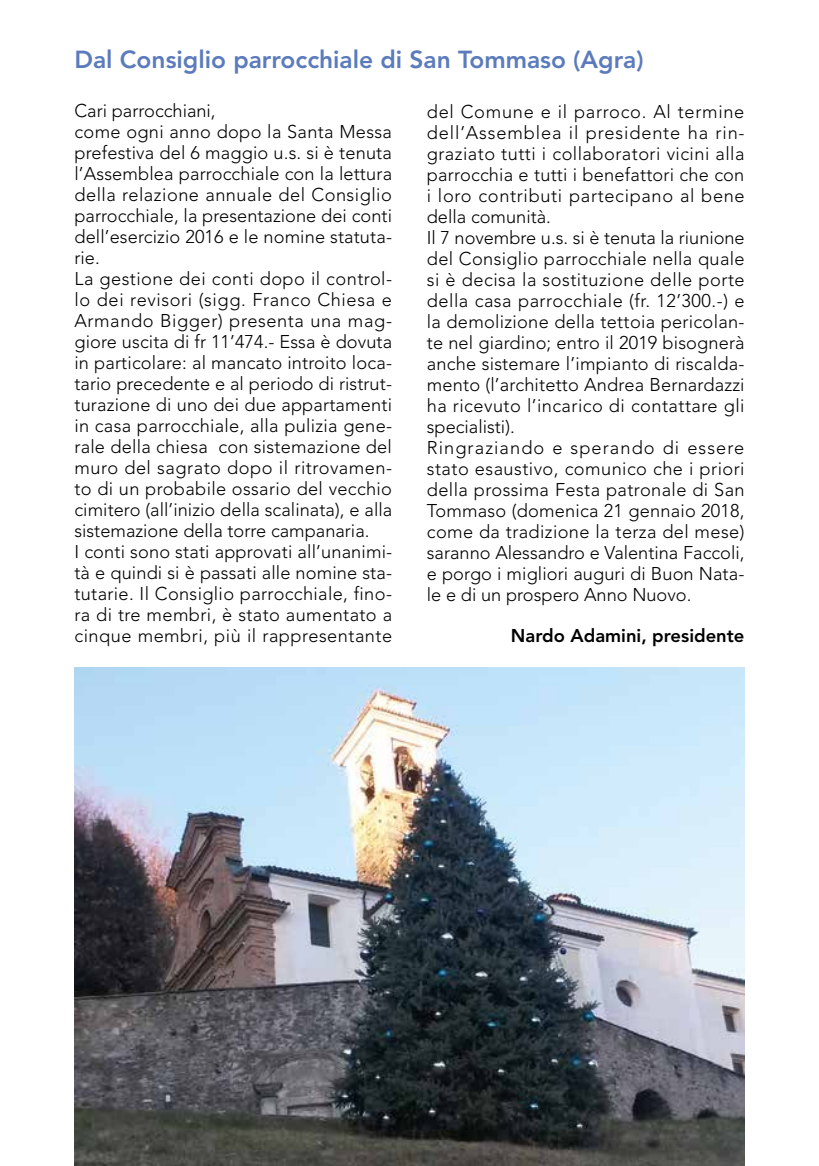
<style>
.page{position:relative;width:819px;height:1166px;background:#fff}
.page>*{position:absolute;margin:0;border:0;box-sizing:border-box;transform-origin:0 0}
.t1{font:800 24.5px "Avenir";color:#5b7bbc}
.t2{font:300 18.38px/21px "Avenir";letter-spacing:.01em;color:#000}
.t3{font:800 18.38px "Avenir";color:#000}
</style>
<div class="page">
<img style="left:74px;top:667px;width:670px;height:499px">
<h1 class="t1" style="left:74px;top:45px;width:570px">Dal Consiglio parrocchiale di San Tommaso (Agra)</h1>
<p class="t2" style="left:427px;top:101px;width:319px">del Comune e il parroco. Al termine dell’Assemblea il presidente ha rin&shy;graziato tutti i collaboratori vicini alla parrocchia e tutti i benefattori che con i loro contributi partecipano al bene della comunità.<br>Il 7 novembre u.s. si è tenuta la riunione del Consiglio parrocchiale nella quale si è decisa la sostituzione delle porte della casa parrocchiale (fr. 12’300.-) e la demolizione della tettoia pericolan&shy;te nel giardino; entro il 2019 bisognerà anche sistemare l’impianto di riscalda&shy;mento (l’architetto Andrea Bernardazzi ha ricevuto l’incarico di contattare gli specialisti).<br>Ringraziando e sperando di essere stato esaustivo, comunico che i priori della prossima Festa patronale di San Tommaso (domenica 21 gennaio 2018, come da tradizione la terza del mese) saranno Alessandro e Valentina Faccoli, e porgo i migliori auguri di Buon Nata&shy;le e di un prospero Anno Nuovo.</p>
<p class="t3" style="left:511px;top:625px;width:235px">Nardo Adamini, presidente</p>
<p class="t2" style="left:74px;top:100px;width:319px">Cari parrocchiani,<br>come ogni anno dopo la Santa Messa prefestiva del 6 maggio u.s. si è tenuta l’Assemblea parrocchiale con la lettura della relazione annuale del Consiglio parrocchiale, la presentazione dei conti dell’esercizio 2016 e le nomine statuta&shy;rie.<br>La gestione dei conti dopo il control&shy;lo dei revisori (sigg. Franco Chiesa e Armando Bigger) presenta una mag&shy;giore uscita di fr 11’474.- Essa è dovuta in particolare: al mancato introito loca&shy;tario precedente e al periodo di ristrut&shy;turazione di uno dei due appartamenti in casa parrocchiale, alla pulizia gene&shy;rale della chiesa con sistemazione del muro del sagrato dopo il ritrovamen&shy;to di un probabile ossario del vecchio cimitero (all’inizio della scalinata), e alla sistemazione della torre campanaria.<br>I conti sono stati approvati all’unanimi&shy;tà e quindi si è passati alle nomine sta&shy;tutarie. Il Consiglio parrocchiale, fino&shy;ra di tre membri, è stato aumentato a cinque membri, più il rappresentante</p>
</div>
